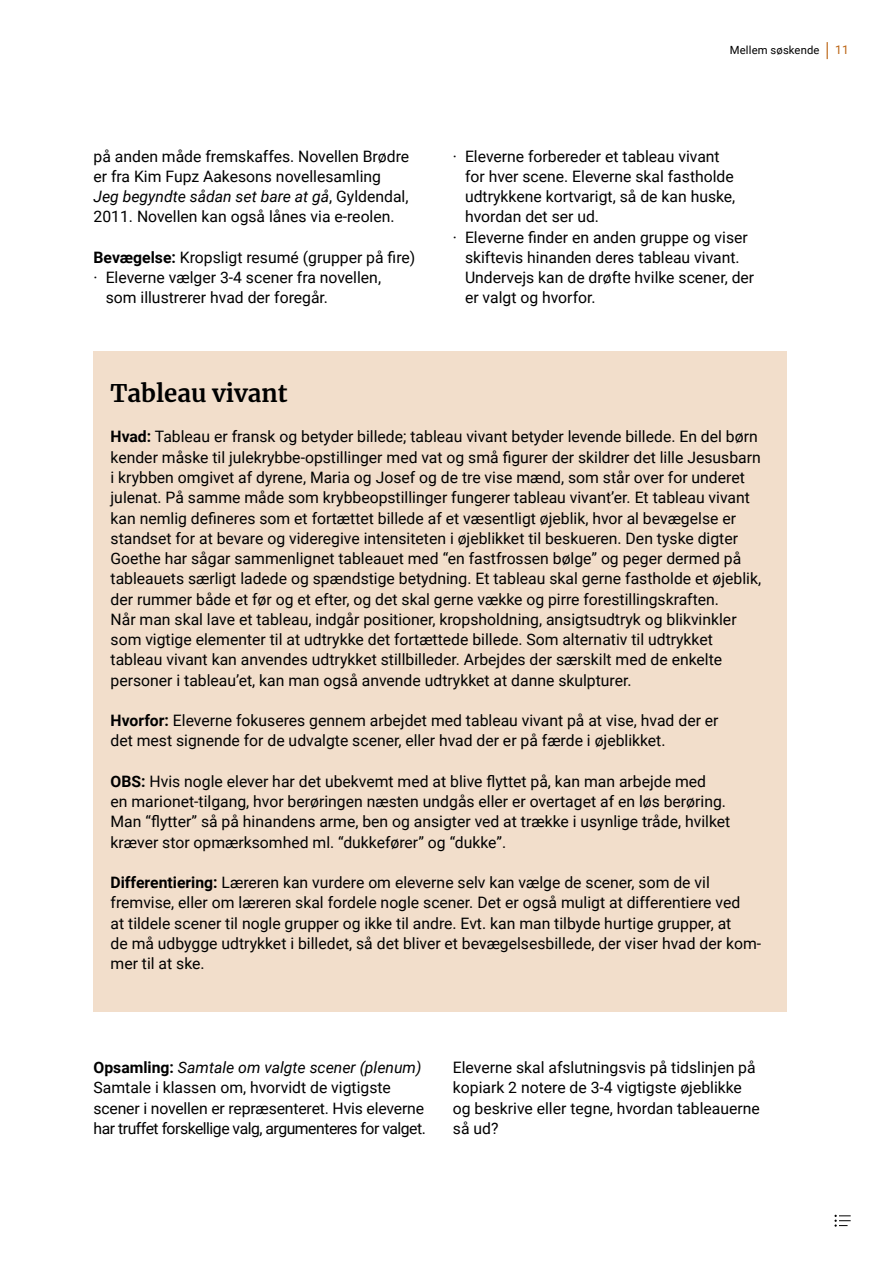
<style>
.page{position:relative;width:893px;height:1263px;background:#fff}
.page>*{position:absolute;margin:0;border:0;box-sizing:border-box;transform-origin:0 0}
.t1{font:700 24px "Merriweather";color:#000}
.t2{font:15.75px/20.2px "Roboto";color:#000}
.t3{font:12px "Roboto";color:#ba6210}
.t4{font:11.25px "Roboto";letter-spacing:.01em;color:#000}
.s1{font-style:italic}
.s2{font-weight:700}
</style>
<div class="page">
<svg style="left:827px;top:42px;width:1px;height:17px"></svg>
<svg style="left:834px;top:1215px;width:17px;height:12px"></svg>
<div style="left:94px;top:351px;width:693px;height:661px;background:#f2decb"></div>
<p class="t2" style="left:94px;top:145px;width:317px">på anden måde fremskaffes. Novellen Brødre er fra Kim Fupz Aakesons novellesamling <span class="s1">Jeg begyndte sådan set bare at gå</span>, Gyldendal, 2011. Novellen kan også lånes via e-reolen.</p>
<p class="t2" style="left:94px;top:247px;width:323px"><span class="s2">Bevægelse:</span> Kropsligt resumé (grupper på fire)</p>
<p class="t2" style="left:94px;top:267px;width:289px">· Eleverne vælger 3-4 scener fra novellen,</p>
<p class="t2" style="left:106px;top:287px;width:224px">som illustrerer hvad der foregår.</p>
<p class="t4" style="left:730px;top:42px;width:91px">Mellem søskende</p>
<p class="t3" style="left:835px;top:41px;width:15px">11</p>
<p class="t2" style="left:453px;top:145px;width:268px">· Eleverne forbereder et tableau vivant</p>
<p class="t2" style="left:465px;top:166px;width:270px">for hver scene. Eleverne skal fastholde</p>
<p class="t2" style="left:465px;top:186px;width:272px">udtrykkene kortvarigt, så de kan huske,</p>
<p class="t2" style="left:465px;top:206px;width:136px">hvordan det ser ud.</p>
<p class="t2" style="left:453px;top:226px;width:296px">· Eleverne finder en anden gruppe og viser</p>
<p class="t2" style="left:465px;top:247px;width:276px">skiftevis hinanden deres tableau vivant.</p>
<p class="t2" style="left:465px;top:267px;width:291px">Undervejs kan de drøfte hvilke scener, der</p>
<p class="t2" style="left:465px;top:287px;width:132px">er valgt og hvorfor.</p>
<h1 class="t1" style="left:111px;top:377px;width:178px">Tableau vivant</h1>
<p class="t2" style="left:111px;top:426px;width:652px"><span class="s2">Hvad:</span> Tableau er fransk og betyder billede; tableau vivant betyder levende billede. En del børn kender måske til julekrybbe-opstillinger med vat og små figurer der skildrer det lille Jesusbarn i krybben omgivet af dyrene, Maria og Josef og de tre vise mænd, som står over for underet julenat. På samme måde som krybbeopstillinger fungerer tableau vivant’er. Et tableau vivant kan nemlig defineres som et fortættet billede af et væsentligt øjeblik, hvor al bevægelse er standset for at bevare og videregive intensiteten i øjeblikket til beskueren. Den tyske digter Goethe har sågar sammenlignet tableauet med “en fastfrossen bølge” og peger dermed på tableauets særligt ladede og spændstige betydning. Et tableau skal gerne fastholde et øjeblik, der rummer både et før og et efter, og det skal gerne vække og pirre forestillingskraften.<br>Når man skal lave et tableau, indgår positioner, kropsholdning, ansigtsudtryk og blikvinkler som vigtige elementer til at udtrykke det fortættede billede. Som alternativ til udtrykket tableau vivant kan anvendes udtrykket stillbilleder. Arbejdes der særskilt med de enkelte personer i tableau’et, kan man også anvende udtrykket at danne skulpturer.</p>
<p class="t2" style="left:111px;top:710px;width:609px"><span class="s2">Hvorfor:</span> Eleverne fokuseres gennem arbejdet med tableau vivant på at vise, hvad der er det mest signende for de udvalgte scener, eller hvad der er på færde i øjeblikket.</p>
<p class="t2" style="left:111px;top:770px;width:621px"><span class="s2">OBS:</span> Hvis nogle elever har det ubekvemt med at blive flyttet på, kan man arbejde med<br>en marionet-tilgang, hvor berøringen næsten undgås eller er overtaget af en løs berøring.<br>Man “flytter” så på hinandens arme, ben og ansigter ved at trække i usynlige tråde, hvilket kræver stor opmærksomhed ml. “dukkefører” og “dukke”.</p>
<p class="t2" style="left:111px;top:872px;width:652px"><span class="s2">Differentiering:</span> Læreren kan vurdere om eleverne selv kan vælge de scener, som de vil fremvise, eller om læreren skal fordele nogle scener. Det er også muligt at differentiere ved<br>at tildele scener til nogle grupper og ikke til andre. Evt. kan man tilbyde hurtige grupper, at<br>de må udbygge udtrykket i billedet, så det bliver et bevægelsesbillede, der viser hvad der kom&shy;mer til at ske.</p>
<p class="t2" style="left:94px;top:1057px;width:334px"><span class="s2">Opsamling:</span> <span class="s1">Samtale om valgte scener (plenum)<br></span>Samtale i klassen om, hvorvidt de vigtigste scener i novellen er repræsenteret. Hvis eleverne har truffet forskellige valg, argumenteres for valget.</p>
<p class="t2" style="left:453px;top:1057px;width:308px">Eleverne skal afslutningsvis på tidslinjen på kopiark 2 notere de 3-4 vigtigste øjeblikke og beskrive eller tegne, hvordan tableauerne så ud?</p>
</div>
